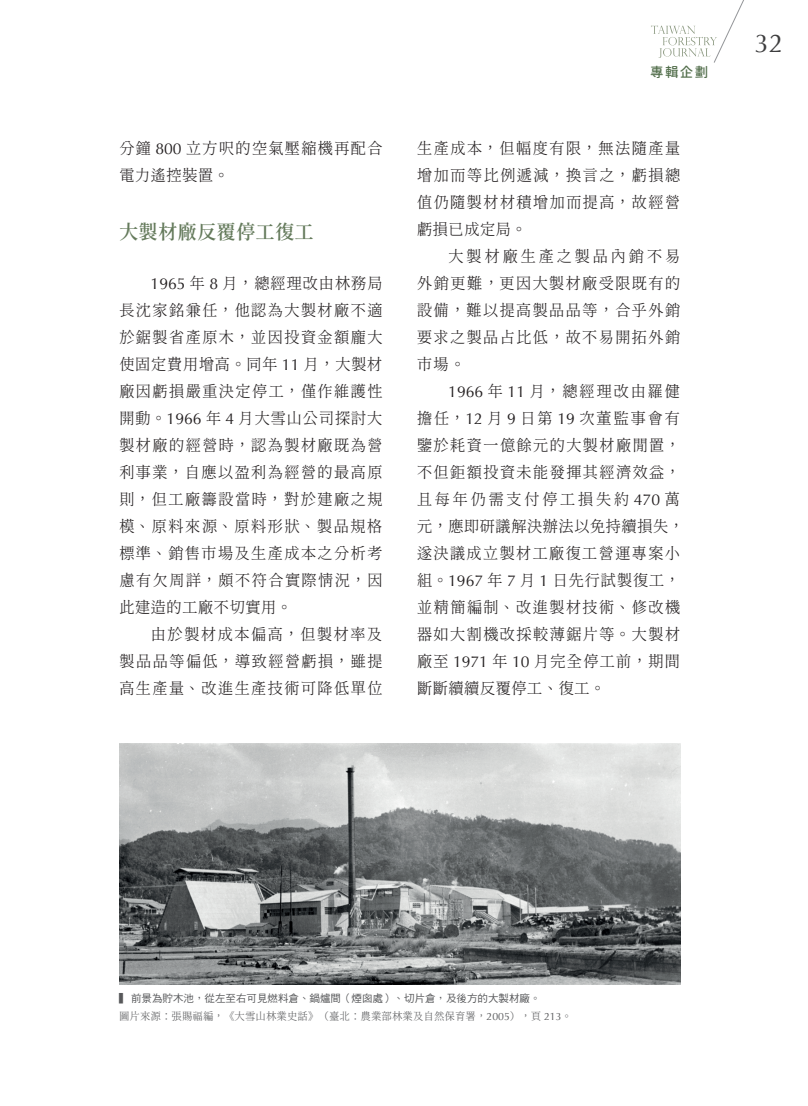
<style>
.page{position:relative;width:808px;height:1106px;background:#fff}
.page>*{position:absolute;margin:0;border:0;box-sizing:border-box;transform-origin:0 0}
.t1{font:25.8px "Optima LT";color:#3e3e3f}
.t2{font:600 19.5px "Gen Ryu Min TW";color:#647a5b}
.t3{font:300 15.75px/27px "Gen Ryu Min TW";letter-spacing:.055em;color:#231f20;text-align:justify}
.t4{font:13.5px "Gen Sen Rounded TW M";color:#526e4b}
.t5{font:300 10.5px "Gen Ryu Min TW";color:#57585a}
.t6{font:10.5px "DF Hei Std W5";color:#57585a}
.s1{font-family:"Optima LT";font-weight:400}
</style>
<div class="page">
<img style="left:119px;top:743px;width:561px;height:241px">
<svg style="left:651px;top:0;width:93px;height:63px"></svg>
<p class="t3" style="left:119px;top:135px;width:265px">分鐘 <span class="s1">800</span> 立方呎的空氣壓縮機再配合電力遙控裝置。</p>
<p class="t2" style="left:119px;top:220px;width:197px">大製材廠反覆停工復工</p>
<p class="t3" style="left:119px;top:270px;width:265px;text-indent:32px"><span class="s1">1965</span> 年 <span class="s1">8</span> 月，總經理改由林務局長沈家銘兼任，他認為大製材廠不適於鋸製省產原木，並因投資金額龐大使固定費用增高。同年 <span class="s1">11</span> 月，大製材廠因虧損嚴重決定停工，僅作維護性開動。<span class="s1">1966</span> 年 <span class="s1">4</span> 月大雪山公司探討大製材廠的經營時，認為製材廠既為營利事業，自應以盈利為經營的最高原則，但工廠籌設當時，對於建廠之規模、原料來源、原料形狀、製品規格標準、銷售市場及生產成本之分析考慮有欠周詳，頗不符合實際情況，因此建造的工廠不切實用。</p>
<p class="t3" style="left:119px;top:621px;width:265px;text-indent:32px">由於製材成本偏高，但製材率及製品品等偏低，導致經營虧損，雖提高生產量、改進生產技術可降低單位</p>
<p class="t4" style="left:650px;top:64px;width:60px">專輯企劃</p>
<p class="t3" style="left:417px;top:135px;width:265px">生產成本，但幅度有限，無法隨產量增加而等比例遞減，換言之，虧損總值仍隨製材材積增加而提高，故經營虧損已成定局。</p>
<p class="t3" style="left:417px;top:243px;width:265px;text-indent:32px">大製材廠生產之製品內銷不易外銷更難，更因大製材廠受限既有的設備，難以提高製品品等，合乎外銷要求之製品占比低，故不易開拓外銷市場。</p>
<p class="t3" style="left:417px;top:378px;width:269px;text-align:left;text-indent:32px"><span class="s1">1966</span> 年 <span class="s1">11</span> 月，總經理改由羅健擔任，<span class="s1">12</span> 月 <span class="s1">9</span> 日第 <span class="s1">19</span> 次董監事會有鑒於耗資一億餘元的大製材廠閒置，不但鉅額投資未能發揮其經濟效益，且每年仍需支付停工損失約 <span class="s1">470</span> 萬元，應即研議解決辦法以免持續損失，遂決議成立製材工廠復工營運專案小組。<span class="s1">1967</span> 年 <span class="s1">7</span> 月 <span class="s1">1</span> 日先行試製復工，並精簡編制、改進製材技術、修改機器如大割機改採較薄鋸片等。大製材廠至 <span class="s1">1971</span> 年 <span class="s1">10</span> 月完全停工前，期間斷斷續續反覆停工、復工。</p>
<h1 class="t1" style="left:755px;top:29px;width:30px">32</h1>
<p class="t6" style="left:119px;top:992px;width:423px">▍前景為貯木池，從左至右可見燃料倉、鍋爐間（煙囪處）、切片倉，及後方的大製材廠。</p>
<p class="t5" style="left:119px;top:1009px;width:454px">圖片來源：張賜福編，《大雪山林業史話》（臺北：農業部林業及自然保育署，<span class="s1">2005</span>），頁 <span class="s1">213</span>。</p>
</div>
